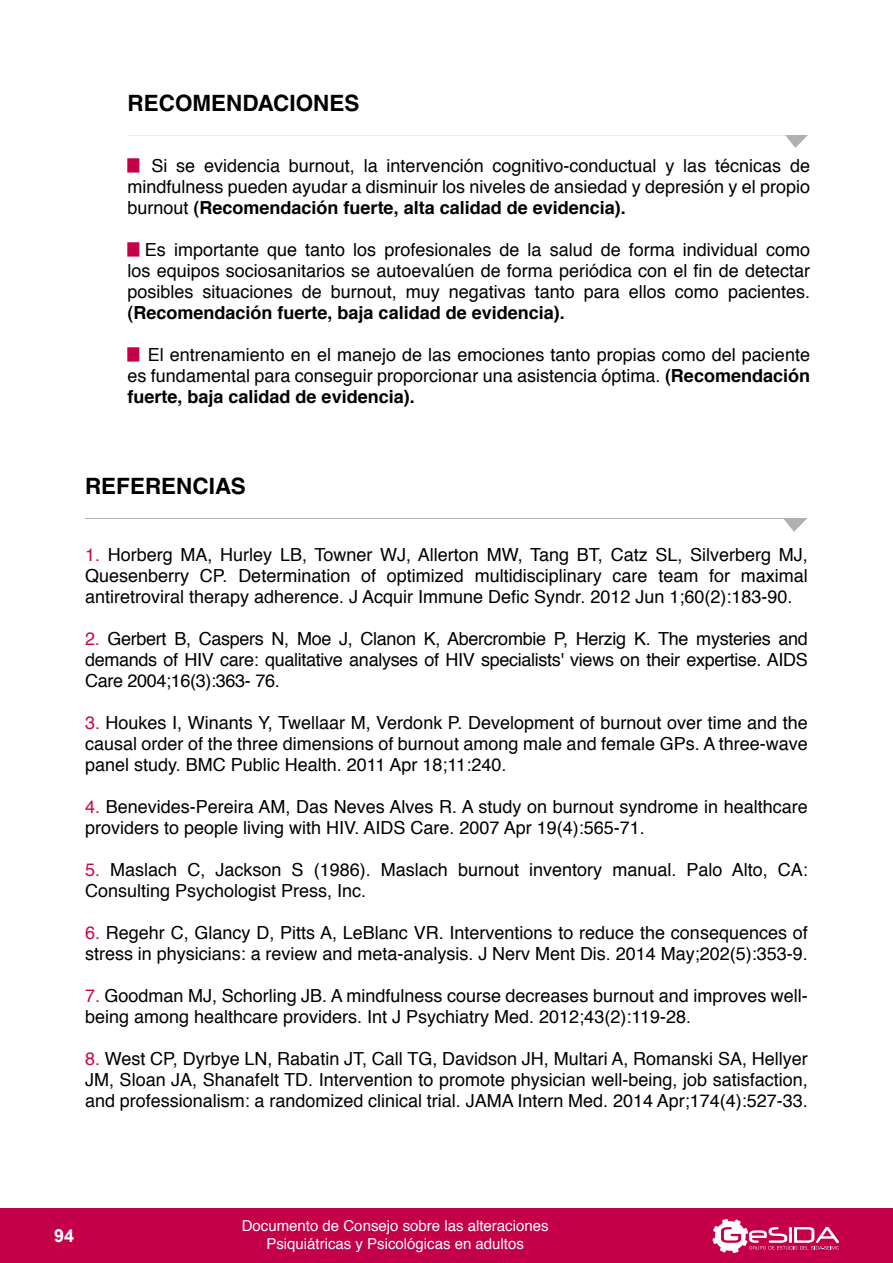
<style>
.page{position:relative;width:893px;height:1263px;background:#fff}
.page>*{position:absolute;margin:0;border:0;box-sizing:border-box;transform-origin:0 0}
.t1{font:700 22.5px "Helvetica LT Std";color:#000}
.t2{font:18px/21px "Helvetica";color:#000;text-align:justify}
.t3{font:700 18px "Helvetica";color:#000}
.t4{font:700 18px "Arial";color:#fff}
.t5{font:15px/18px "Helvetica";color:#fff;text-align:center}
.s1{font-weight:700}
.s2{color:#c80850}
</style>
<div class="page">
<div style="left:0;top:1209px;width:893px;height:54px;background:#c40048"></div>
<svg style="left:712px;top:1219px;width:127px;height:34px"></svg>
<svg style="left:785px;top:135px;width:23px;height:13px"></svg>
<svg style="left:784px;top:519px;width:22px;height:13px"></svg>
<p class="t1" style="left:128px;top:89px;width:233px">RECOMENDACIONES</p>
<p class="t2" style="left:128px;top:156px;width:684px"><sup>█</sup> Si se evidencia burnout, la intervención cognitivo-conductual y las técnicas de mindfulness pueden ayudar a disminuir los niveles de ansiedad y depresión y el propio burnout <span class="s1">(Recomendación fuerte, alta calidad de evidencia).</span></p>
<p class="t2" style="left:128px;top:240px;width:684px"><sup>█</sup> Es importante que tanto los profesionales de la salud de forma individual como los equipos sociosanitarios se autoevalúen de forma periódica con el fin de detectar posibles situaciones de burnout, muy negativas tanto para ellos como pacientes.</p>
<p class="t3" style="left:128px;top:298px;width:439px">(Recomendación fuerte, baja calidad de evidencia).</p>
<p class="t2" style="left:128px;top:345px;width:684px"><sup>█</sup> El entrenamiento en el manejo de las emociones tanto propias como del paciente es fundamental para conseguir proporcionar una asistencia óptima. <span class="s1">(Recomendación fuerte, baja calidad de evidencia).</span></p>
<p class="t1" style="left:85px;top:472px;width:162px">REFERENCIAS</p>
<p class="t2" style="left:85px;top:544px;width:724px"><span class="s2">1.</span> Horberg MA, Hurley LB, Towner WJ, Allerton MW, Tang BT, Catz SL, Silverberg MJ, Quesenberry CP. Determination of optimized multidisciplinary care team for maximal antiretroviral therapy adherence. J Acquir Immune Defic Syndr. 2012 Jun 1;60(2):183-90.</p>
<p class="t2" style="left:85px;top:628px;width:724px"><span class="s2">2.</span> Gerbert B, Caspers N, Moe J, Clanon K, Abercrombie P, Herzig K. The mysteries and demands of HIV care: qualitative analyses of HIV specialists' views on their expertise. AIDS Care 2004;16(3):363- 76.</p>
<p class="t2" style="left:85px;top:712px;width:724px"><span class="s2">3.</span> Houkes I, Winants Y, Twellaar M, Verdonk P. Development of burnout over time and the causal order of the three dimensions of burnout among male and female GPs. A three-wave panel study. BMC Public Health. 2011 Apr 18;11:240.</p>
<p class="t2" style="left:85px;top:796px;width:724px"><span class="s2">4.</span> Benevides-Pereira AM, Das Neves Alves R. A study on burnout syndrome in healthcare providers to people living with HIV. AIDS Care. 2007 Apr 19(4):565-71.</p>
<p class="t2" style="left:85px;top:859px;width:724px"><span class="s2">5.</span> Maslach C, Jackson S (1986). Maslach burnout inventory manual. Palo Alto, CA:<br>Consulting Psychologist Press, Inc.</p>
<p class="t2" style="left:85px;top:922px;width:724px"><span class="s2">6.</span> Regehr C, Glancy D, Pitts A, LeBlanc VR. Interventions to reduce the consequences of stress in physicians: a review and meta-analysis. J Nerv Ment Dis. 2014 May;202(5):353-9.</p>
<p class="t2" style="left:85px;top:985px;width:724px"><span class="s2">7.</span> Goodman MJ, Schorling JB. A mindfulness course decreases burnout and improves well&shy;being among healthcare providers. Int J Psychiatry Med. 2012;43(2):119-28.</p>
<p class="t2" style="left:85px;top:1048px;width:724px"><span class="s2">8.</span> West CP, Dyrbye LN, Rabatin JT, Call TG, Davidson JH, Multari A, Romanski SA, Hellyer JM, Sloan JA, Shanafelt TD. Intervention to promote physician well-being, job satisfaction, and professionalism: a randomized clinical trial. JAMA Intern Med. 2014 Apr;174(4):527-33.</p>
<p class="t4" style="left:54px;top:1224px;width:22px">94</p>
<p class="t5" style="left:242px;top:1217px;width:308px">Documento de Consejo sobre las alteraciones<br>Psiquiátricas y Psicológicas en adultos</p>
</div>
